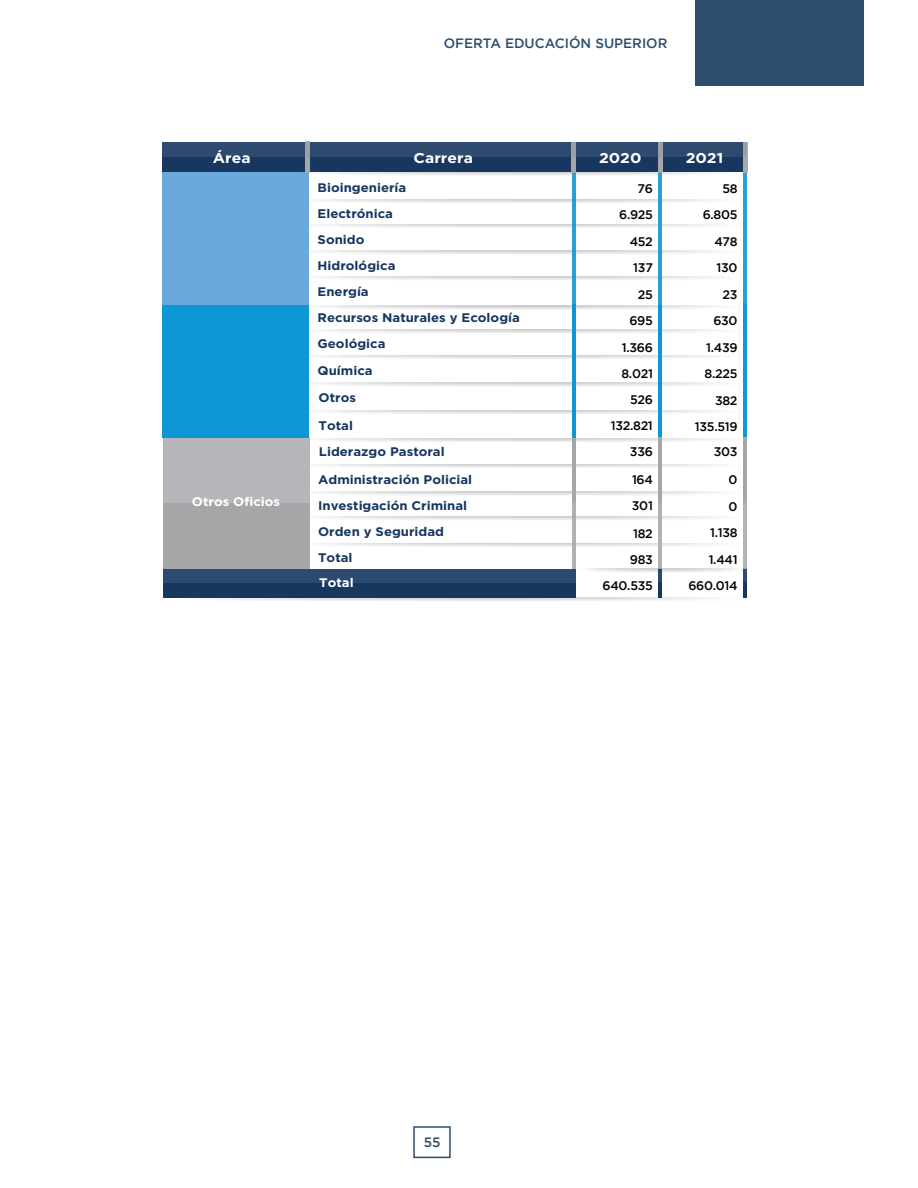
<style>
.page{position:relative;width:918px;height:1188px;background:#fff}
.page>*{position:absolute;margin:0;border:0;box-sizing:border-box;transform-origin:0 0}
.t1{font:700 14.25px "Gotham";color:#fff;scale:1.1 1}
.t2{font:500 13.5px "Gotham";color:#2b4e6c}
.t3{font:700 12.45px/26.1px "Gotham";color:#17375f;scale:1.06 1}
.t4{font:500 12.45px/26.5px "Gotham";letter-spacing:-.025em;color:#000;text-align:right}
.t5{font:700 12.45px "Gotham";color:#fff;scale:1.06 1}
.t6{font:700 10.8px "Gotham";color:#fff;scale:1.1 1}
</style>
<div class="page">
<div style="left:696px;top:0;width:168px;height:85px;background:#2c4e6c"></div>
<div style="left:413px;top:1126px;width:38px;height:32px;border:2px solid #2b4e6c"></div>
<svg style="left:318px;top:355px;width:397px;height:4px"></svg>
<svg style="left:318px;top:383px;width:397px;height:3px"></svg>
<svg style="left:318px;top:410px;width:397px;height:4px"></svg>
<svg style="left:318px;top:306px;width:397px;height:4px"></svg>
<svg style="left:309px;top:438px;width:406px;height:4px"></svg>
<svg style="left:318px;top:276px;width:397px;height:4px"></svg>
<svg style="left:325px;top:330px;width:390px;height:3px"></svg>
<svg style="left:318px;top:224px;width:397px;height:4px"></svg>
<svg style="left:318px;top:199px;width:397px;height:4px"></svg>
<svg style="left:318px;top:251px;width:397px;height:3px"></svg>
<svg style="left:588px;top:569px;width:146px;height:3px"></svg>
<svg style="left:309px;top:516px;width:406px;height:4px"></svg>
<svg style="left:309px;top:492px;width:406px;height:4px"></svg>
<svg style="left:309px;top:464px;width:406px;height:4px"></svg>
<svg style="left:309px;top:543px;width:406px;height:4px"></svg>
<svg style="left:217px;top:598px;width:491px;height:3px"></svg>
<svg style="left:658px;top:569px;width:4px;height:14px"></svg>
<hr style="left:658px;top:583px;width:4px;height:15px;background:#16375e">
<svg style="left:743px;top:569px;width:4px;height:14px"></svg>
<hr style="left:743px;top:583px;width:4px;height:15px;background:#16375e">
<div style="left:163px;top:437px;width:146px;height:132px;background:#b4b6b9"></div>
<div style="left:163px;top:503px;width:146px;height:66px;background:#a4a6a7"></div>
<div style="left:163px;top:172px;width:146px;height:265px;background:#6ba8dc"></div>
<div style="left:163px;top:305px;width:146px;height:132px;background:#0e97d5"></div>
<svg style="left:305px;top:172px;width:410px;height:3px"></svg>
<hr style="left:572px;top:503px;width:4px;height:66px;background:#b1b2b3">
<hr style="left:658px;top:503px;width:4px;height:66px;background:#b1b2b3">
<hr style="left:743px;top:503px;width:4px;height:66px;background:#b1b2b3">
<hr style="left:572px;top:437px;width:4px;height:66px;background:#a4a6a7">
<hr style="left:572px;top:172px;width:4px;height:265px;background:#26a1d9">
<hr style="left:658px;top:172px;width:4px;height:266px;background:#26a1d9">
<hr style="left:743px;top:172px;width:4px;height:265px;background:#26a1d9">
<hr style="left:572px;top:304px;width:4px;height:134px;background:#0e97d5">
<div style="left:163px;top:142px;width:584px;height:30px;background:#2e4b6f"></div>
<div style="left:163px;top:157px;width:584px;height:15px;background:#17375f"></div>
<hr style="left:572px;top:142px;width:4px;height:31px;background:#9ca0a4">
<hr style="left:305px;top:142px;width:4px;height:30px;background:#9ca0a4">
<hr style="left:658px;top:142px;width:4px;height:30px;background:#9ca0a4">
<hr style="left:572px;top:157px;width:4px;height:15px;background:#a4a6a7">
<hr style="left:658px;top:157px;width:4px;height:15px;background:#a4a6a7">
<hr style="left:305px;top:157px;width:4px;height:15px;background:#a4a6a7">
<hr style="left:658px;top:304px;width:4px;height:134px;background:#0e97d5">
<hr style="left:743px;top:304px;width:4px;height:134px;background:#0e97d5">
<hr style="left:658px;top:437px;width:4px;height:66px;background:#a4a6a7">
<hr style="left:743px;top:437px;width:4px;height:66px;background:#a4a6a7">
<hr style="left:743px;top:142px;width:4px;height:30px;background:#a2a4a7">
<div style="left:163px;top:569px;width:413px;height:28px;background:#2d4b6e"></div>
<div style="left:163px;top:583px;width:413px;height:15px;background:#16375e"></div>
<p class="t2" style="left:444px;top:35px;width:225px">OFERTA EDUCACIÓN SUPERIOR</p>
<p class="t6" style="left:207px;top:148px;width:28px">Área</p>
<p class="t6" style="left:414px;top:148px;width:43px">Carrera</p>
<p class="t3" style="left:318px;top:174px;width:192px">Bioingeniería<br>Electrónica<br>Sonido<br>Hidrológica<br>Energía<br>Recursos Naturales y Ecología<br>Geológica<br>Química</p>
<p class="t3" style="left:319px;top:385px;width:37px">Otros</p>
<p class="t3" style="left:319px;top:413px;width:34px">Total</p>
<p class="t1" style="left:213px;top:148px;width:36px">Área</p>
<p class="t1" style="left:413px;top:148px;width:56px">Carrera</p>
<p class="t1" style="left:599px;top:148px;width:40px">2020</p>
<p class="t1" style="left:686px;top:148px;width:36px">2021</p>
<p class="t4" style="left:611px;top:175px;width:44px">76<br>6.925<br>452<br>137<br>25<br>695<br>1.366<br>8.021<br>526<br>132.821</p>
<p class="t4" style="left:695px;top:175px;width:44px">58<br>6.805<br>478<br>130<br>23<br>630<br>1.439<br>8.225<br>382<br>135.519</p>
<p class="t5" style="left:192px;top:493px;width:85px">Otros Oficios</p>
<p class="t3" style="left:319px;top:438px;width:120px">Liderazgo Pastoral</p>
<p class="t4" style="left:714px;top:438px;width:25px">303</p>
<p class="t4" style="left:630px;top:438px;width:24px">336</p>
<p class="t3" style="left:318px;top:466px;width:147px">Administración Policial<br>Investigación Criminal<br>Orden y Seguridad<br>Total</p>
<p class="t5" style="left:319px;top:574px;width:34px">Total</p>
<p class="t4" style="left:603px;top:466px;width:52px">164<br>301<br>182<br>983<br>640.535</p>
<p class="t4" style="left:688px;top:466px;width:51px">0<br>0<br>1.138<br>1.441<br>660.014</p>
<p class="t2" style="left:424px;top:1134px;width:18px">55</p>
</div>
